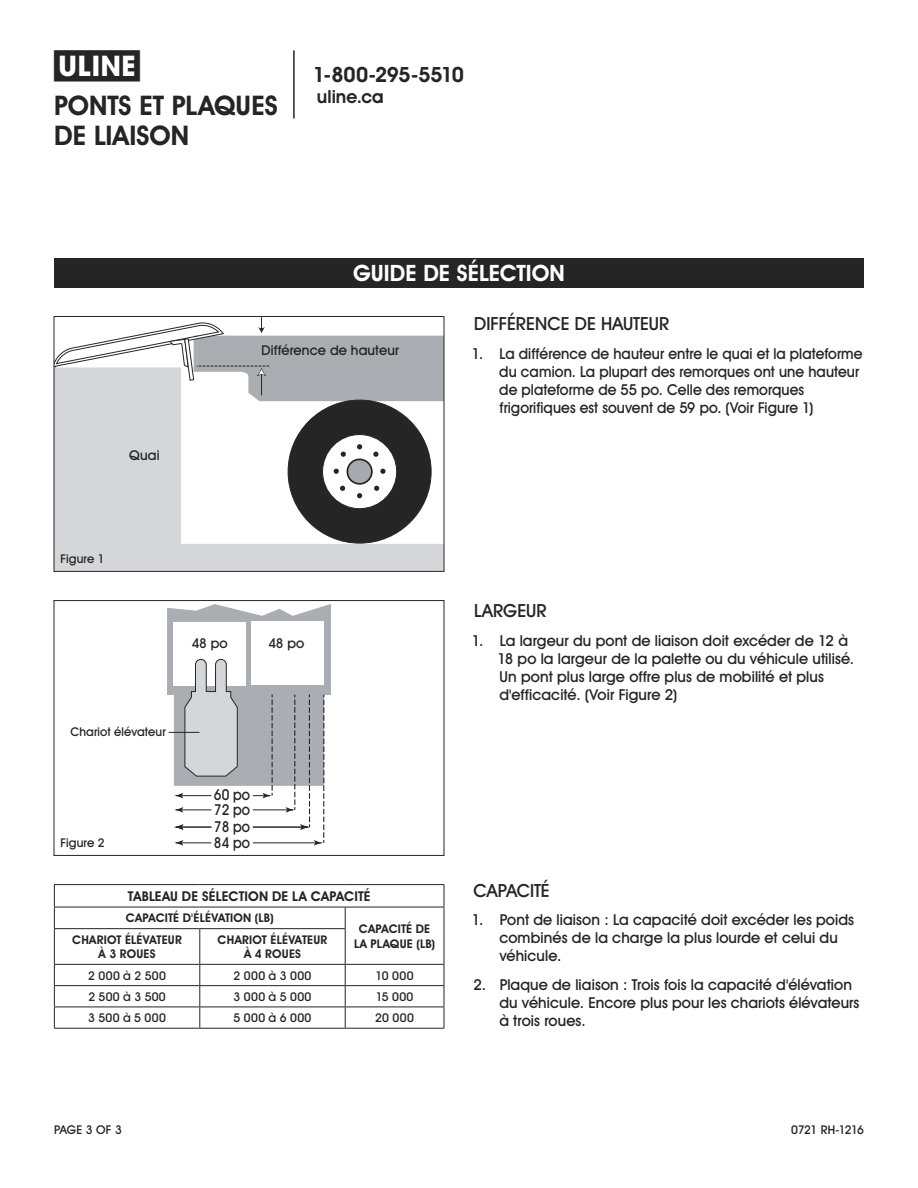
<style>
.page{position:relative;width:918px;height:1188px;background:#fff}
.page>*{position:absolute;margin:0;border:0;box-sizing:border-box;transform-origin:0 0}
.t1{font:700 28.5px "Uline Two Knine";color:#252525}
.t2{font:700 27px/30px "Uline Two Knine";color:#252525}
.t3{font:700 22.5px "Uline Two Knine";letter-spacing:.005em;color:#fff}
.t4{font:700 21px "Uline Two Knine";letter-spacing:-.02em;color:#252525}
.t5{font:18px "Uline Two Knine";letter-spacing:-.005em;color:#252525}
.t6{font:700 18px "Uline Two Knine";color:#252525}
.t7{font:15px/18px "Uline Two Knine";letter-spacing:.005em;color:#252525}
.t8{font:15px/18px "Uline Two Knine";letter-spacing:.005em;color:#252525;scale:.96 1}
.t9{font:15px/14.9px "Uline Two Knine";letter-spacing:.005em;color:#252525;scale:.9 1}
.t10{font:13.5px "Uline Two Knine";letter-spacing:.01em;color:#252525}
.t11{font:700 13.5px "Uline Two Knine";letter-spacing:.01em;color:#252525}
.t12{font:12px "Uline Two Knine";letter-spacing:.015em;color:#252525}
.t13{font:700 12px/14.4px "Uline Two Knine";letter-spacing:.015em;color:#252525;text-align:center}
.t14{font:12px "Uline Two Knine";letter-spacing:-.055em;color:#252525}
</style>
<div class="page">
<hr style="left:293px;top:50px;width:2px;height:68px;background:#252525">
<svg style="left:56px;top:401px;width:386px;height:169px;fill:#d4d6d9"></svg>
<div style="left:288px;top:400px;width:143px;height:143px;background:#252525;border-radius:50%"></div>
<div style="left:323px;top:435px;width:74px;height:74px;background:#fff;border-radius:50%"></div>
<div style="left:322px;top:434px;width:75px;height:75px;border:1px solid #252525;border-radius:50%"></div>
<div style="left:347px;top:459px;width:25px;height:25px;background:#a6a9ad;border-radius:50%"></div>
<div style="left:347px;top:459px;width:26px;height:26px;border:2px solid #252525;border-radius:50%"></div>
<svg style="left:341px;top:452px;width:5px;height:5px"></svg>
<svg style="left:334px;top:469px;width:5px;height:5px"></svg>
<svg style="left:357px;top:493px;width:5px;height:5px"></svg>
<svg style="left:357px;top:444px;width:5px;height:5px"></svg>
<svg style="left:340px;top:486px;width:5px;height:5px"></svg>
<svg style="left:373px;top:452px;width:6px;height:5px"></svg>
<svg style="left:380px;top:469px;width:6px;height:5px"></svg>
<svg style="left:374px;top:486px;width:5px;height:5px"></svg>
<svg style="left:56px;top:318px;width:386px;height:83px"></svg>
<div style="left:54px;top:316px;width:390px;height:256px;border:1px solid #252525"></div>
<svg style="left:167px;top:604px;width:164px;height:242px"></svg>
<div style="left:54px;top:600px;width:390px;height:256px;border:1px solid #252525"></div>
<hr style="left:54px;top:884px;width:146px;height:1px;background:#252525">
<hr style="left:200px;top:884px;width:145px;height:1px;background:#252525">
<hr style="left:345px;top:884px;width:99px;height:1px;background:#252525">
<svg style="left:54px;top:885px;width:1px;height:43px"></svg>
<svg style="left:345px;top:908px;width:1px;height:20px"></svg>
<svg style="left:444px;top:885px;width:1px;height:44px"></svg>
<hr style="left:54px;top:928px;width:146px;height:1px;background:#252525">
<hr style="left:54px;top:929px;width:1px;height:35px;background:#252525">
<hr style="left:200px;top:928px;width:146px;height:1px;background:#252525">
<hr style="left:199px;top:929px;width:1px;height:35px;background:#252525">
<hr style="left:345px;top:929px;width:1px;height:35px;background:#252525">
<hr style="left:444px;top:929px;width:1px;height:35px;background:#252525">
<hr style="left:54px;top:964px;width:146px;height:1px;background:#252525">
<hr style="left:200px;top:964px;width:145px;height:1px;background:#252525">
<hr style="left:345px;top:964px;width:99px;height:1px;background:#252525">
<hr style="left:54px;top:985px;width:146px;height:1px;background:#252525">
<hr style="left:200px;top:985px;width:145px;height:1px;background:#252525">
<hr style="left:345px;top:985px;width:99px;height:1px;background:#252525">
<hr style="left:54px;top:1007px;width:146px;height:1px;background:#252525">
<svg style="left:54px;top:965px;width:1px;height:63px"></svg>
<hr style="left:200px;top:1007px;width:145px;height:1px;background:#252525">
<svg style="left:199px;top:965px;width:1px;height:63px"></svg>
<hr style="left:345px;top:1007px;width:99px;height:1px;background:#252525">
<svg style="left:345px;top:965px;width:1px;height:63px"></svg>
<svg style="left:444px;top:965px;width:1px;height:63px"></svg>
<hr style="left:54px;top:1028px;width:146px;height:1px;background:#252525">
<hr style="left:200px;top:1028px;width:145px;height:1px;background:#252525">
<hr style="left:345px;top:1028px;width:99px;height:1px;background:#252525">
<hr style="left:54px;top:907px;width:146px;height:1px;background:#252525">
<hr style="left:200px;top:907px;width:145px;height:1px;background:#252525">
<hr style="left:345px;top:907px;width:99px;height:1px;background:#252525">
<div style="left:54px;top:258px;width:810px;height:30px;background:#252525"></div>
<hr style="left:169px;top:732px;width:30px;height:1px;background:#252525">
<h1 class="t1" style="left:54px;top:49px;width:87px">π</h1>
<h2 class="t2" style="left:54px;top:90px;width:225px">PONTS ET PLAQUES<br>DE LIAISON</h2>
<h3 class="t4" style="left:313px;top:62px;width:152px">1-800-295-5510</h3>
<p class="t6" style="left:317px;top:86px;width:68px">uline.ca</p>
<h3 class="t3" style="left:353px;top:260px;width:213px">GUIDE DE SÉLECTION</h3>
<p class="t10" style="left:261px;top:342px;width:139px">Différence de hauteur</p>
<p class="t10" style="left:129px;top:447px;width:32px">Quai</p>
<p class="t12" style="left:61px;top:551px;width:46px">Figure 1</p>
<p class="t10" style="left:192px;top:635px;width:38px">48 po</p>
<p class="t10" style="left:268px;top:635px;width:38px">48 po</p>
<p class="t12" style="left:70px;top:724px;width:97px">Chariot élévateur</p>
<p class="t9" style="left:214px;top:787px;width:42px">60 po<br>72 po</p>
<p class="t9" style="left:214px;top:818px;width:42px;line-height:15.9px">78 po<br>84 po</p>
<p class="t11" style="left:128px;top:888px;width:244px">TABLEAU DE SÉLECTION DE LA CAPACITÉ</p>
<p class="t13" style="left:126px;top:911px;width:149px">CAPACITÉ D'ÉLÉVATION (LB)</p>
<p class="t13" style="left:359px;top:922px;width:73px">CAPACITÉ DE</p>
<p class="t13" style="left:72px;top:932px;width:111px">CHARIOT ÉLÉVATEUR</p>
<p class="t12" style="left:61px;top:835px;width:46px">Figure 2</p>
<p class="t13" style="left:218px;top:932px;width:111px">CHARIOT ÉLÉVATEUR<br>À 4 ROUES</p>
<p class="t13" style="left:354px;top:936px;width:83px">LA PLAQUE (LB)</p>
<p class="t13" style="left:99px;top:947px;width:58px">À 3 ROUES</p>
<p class="t12" style="left:88px;top:968px;width:79px">2 000 à 2 500</p>
<p class="t12" style="left:234px;top:968px;width:79px">2 000 à 3 000</p>
<p class="t12" style="left:376px;top:968px;width:39px">10 000</p>
<p class="t12" style="left:88px;top:989px;width:79px">2 500 à 3 500</p>
<p class="t12" style="left:234px;top:989px;width:79px">3 000 à 5 000</p>
<p class="t12" style="left:376px;top:989px;width:39px">15 000</p>
<p class="t12" style="left:88px;top:1011px;width:79px">3 500 à 5 000</p>
<p class="t12" style="left:234px;top:1011px;width:79px">5 000 à 6 000</p>
<p class="t12" style="left:375px;top:1011px;width:40px">20 000</p>
<p class="t5" style="left:474px;top:313px;width:197px">DIFFÉRENCE DE HAUTEUR</p>
<p class="t8" style="left:499px;top:344px;width:380px;text-indent:-27px">1. La différence de hauteur entre le quai et la plateforme du camion. La plupart des remorques ont une hauteur de plateforme de 55 po. Celle des remorques frigorifiques est souvent de 59 po. (Voir Figure 1)</p>
<p class="t5" style="left:474px;top:599px;width:74px">LARGEUR</p>
<p class="t7" style="left:497px;top:631px;width:358px;text-indent:-26px">1. La largeur du pont de liaison doit excéder de 12 à 18 po la largeur de la palette ou du véhicule utilisé.<br>Un pont plus large offre plus de mobilité et plus d'efficacité. (Voir Figure 2)</p>
<p class="t5" style="left:474px;top:879px;width:78px">CAPACITÉ</p>
<p class="t7" style="left:499px;top:911px;width:356px;text-indent:-28px">1. Pont de liaison : La capacité doit excéder les poids combinés de la charge la plus lourde et celui du véhicule.</p>
<p class="t7" style="left:499px;top:976px;width:362px;text-indent:-26px">2. Plaque de liaison : Trois fois la capacité d'élévation du véhicule. Encore plus pour les chariots élévateurs à trois roues.</p>
<p class="t12" style="left:54px;top:1122px;width:69px">PAGE 3 OF 3</p>
<p class="t14" style="left:791px;top:1122px;width:74px">0721 RH-1216</p>
</div>
